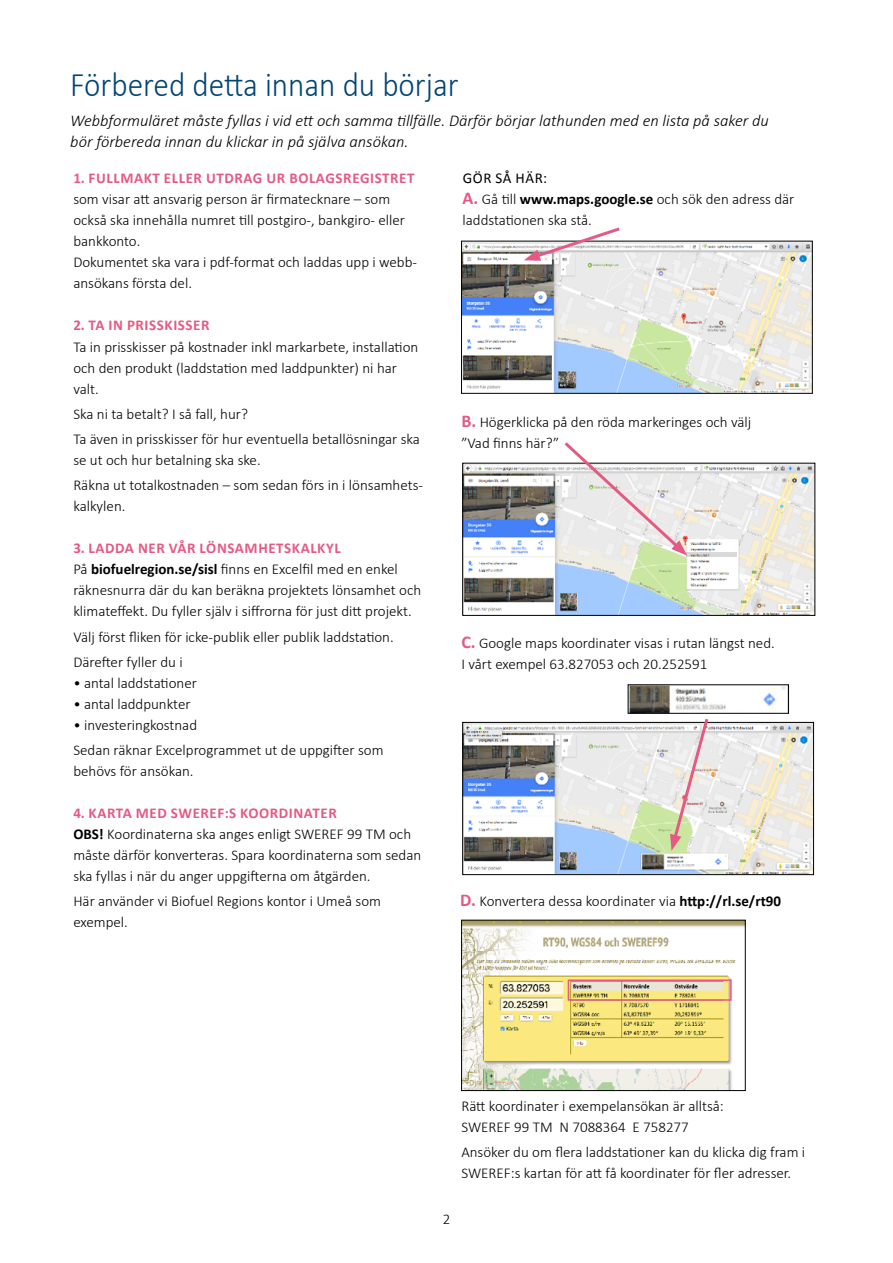
<style>
.page{position:relative;width:893px;height:1263px;background:#fff}
.page>*{position:absolute;margin:0;border:0;box-sizing:border-box;transform-origin:0 0}
.t1{font:300 34.5px "Calibri";color:#004573;scale:.91 1}
.t2{font:italic 300 16.5px/21px "Calibri";color:#000}
.t3{font:300 15px/21px "Calibri";color:#000}
.t4{font:700 15px "Calibri";letter-spacing:.04em;color:#e55a84}
.s1{font-weight:700;color:#e55a84}
.s2{font-weight:700}
.s3{font-weight:400}
.s4{font-weight:700;font-size:18px;color:#e55a84}
</style>
<div class="page">
<img style="left:463px;top:243px;width:347px;height:148px">
<svg style="left:524px;top:227px;width:99px;height:34px"></svg>
<img style="left:465px;top:724px;width:347px;height:149px">
<div style="left:463px;top:722px;width:351px;height:153px;border:1px solid #000"></div>
<svg style="left:670px;top:719px;width:40px;height:132px"></svg>
<img style="left:630px;top:687px;width:155px;height:24px">
<img style="left:463px;top:922px;width:280px;height:167px">
<div style="left:461px;top:920px;width:284px;height:171px;border:1px solid #000"></div>
<div style="left:568px;top:979px;width:164px;height:22px;border:2px solid #e55a84"></div>
<img style="left:465px;top:465px;width:348px;height:148px">
<svg style="left:561px;top:442px;width:126px;height:114px"></svg>
<svg style="left:687px;top:552px;width:50px;height:5px"></svg>
<h1 class="t1" style="left:70px;top:63px;width:428px">Förbered detta innan du börjar</h1>
<p class="t2" style="left:70px;top:109px;width:700px">Webbformuläret måste fyllas i vid ett och samma tillfälle. Därför börjar lathunden med en lista på saker du bör förbereda innan du klickar in på själva ansökan.</p>
<p class="t4" style="left:73px;top:169px;width:343px">1. FULLMAKT ELLER UTDRAG UR BOLAGSREGISTRET</p>
<p class="t3" style="left:73px;top:188px;width:345px">som visar att ansvarig person är firmatecknare – som också ska innehålla numret till postgiro-, bankgiro- eller bankkonto.<br>Dokumentet ska vara i pdf-format och laddas upp i webb&shy;ansökans första del.</p>
<p class="t4" style="left:73px;top:316px;width:138px">2. TA IN PRISSKISSER</p>
<p class="t3" style="left:73px;top:335px;width:346px">Ta in prisskisser på kostnader inkl markarbete, installation och den produkt (laddstation med laddpunkter) ni har valt.</p>
<p class="t3" style="left:73px;top:400px;width:348px;line-height:25.2px">Ska ni ta betalt? I så fall, hur?<br>Ta även in prisskisser för hur eventuella betallösningar ska</p>
<p class="t3" style="left:73px;top:447px;width:351px;line-height:25.2px">se ut och hur betalning ska ske.<br>Räkna ut totalkostnaden – som sedan förs in i lönsamhets-</p>
<p class="t3" style="left:73px;top:495px;width:54px">kalkylen.</p>
<p class="t3" style="left:73px;top:537px;width:349px"><span class="s1">3. LADDA NER VÅR LÖNSAMHETSKALKYL<br></span>På <span class="s2">biofuelregion.se/sisl</span> finns en Excelfil med en enkel räknesnurra där du kan beräkna projektets lönsamhet och klimateffekt. Du fyller själv i siffrorna för just ditt projekt.</p>
<p class="t3" style="left:73px;top:623px;width:322px;line-height:25.2px">Välj först fliken för icke-publik eller publik laddstation.<br>Därefter fyller du i</p>
<p class="t3" style="left:73px;top:671px;width:125px">• antal laddstationer</p>
<p class="t3" style="left:73px;top:692px;width:119px">• antal laddpunkter</p>
<p class="t3" style="left:73px;top:711px;width:312px;line-height:25.2px">• investeringkostnad<br>Sedan räknar Excelprogrammet ut de uppgifter som</p>
<p class="t3" style="left:73px;top:760px;width:122px">behövs för ansökan.</p>
<p class="t3" style="left:73px;top:802px;width:349px"><span class="s1">4. KARTA MED SWEREF:S KOORDINATER<br></span><span class="s2">OBS!</span> Koordinaterna ska anges enligt SWEREF 99 TM och måste därför konverteras. Spara koordinaterna som sedan ska fyllas i när du anger uppgifterna om åtgärden.</p>
<p class="t3" style="left:73px;top:890px;width:309px">Här använder vi Biofuel Regions kontor i Umeå som exempel.</p>
<p class="t3" style="left:463px;top:167px;width:333px"><span class="s3">GÖR SÅ HÄR:<br></span><span class="s4">A.</span> Gå till <span class="s2">www.maps.google.se</span> och sök den adress där laddstationen ska stå.</p>
<p class="t3" style="left:461px;top:410px;width:291px"><span class="s4">B.</span> Högerklicka på den röda markeringes och välj ”Vad finns här?”</p>
<p class="t3" style="left:461px;top:632px;width:315px"><span class="s4">C.</span> Google maps koordinater visas i rutan längst ned.<br>I vårt exempel 63.827053 och 20.252591</p>
<p class="t3" style="left:460px;top:890px;width:322px"><span class="s4">D.</span> Konvertera dessa koordinater via <span class="s2">http://rl.se/rt90</span></p>
<p class="t3" style="left:461px;top:1094px;width:264px">Rätt koordinater i exempelansökan är alltså:<br>SWEREF 99 TM N 7088364 E 758277</p>
<p class="t3" style="left:461px;top:1140px;width:345px">Ansöker du om flera laddstationer kan du klicka dig fram i<br>SWEREF:s kartan för att få koordinater för fler adresser.</p>
<p class="t3" style="left:443px;top:1208px;width:9px">2</p>
</div>
